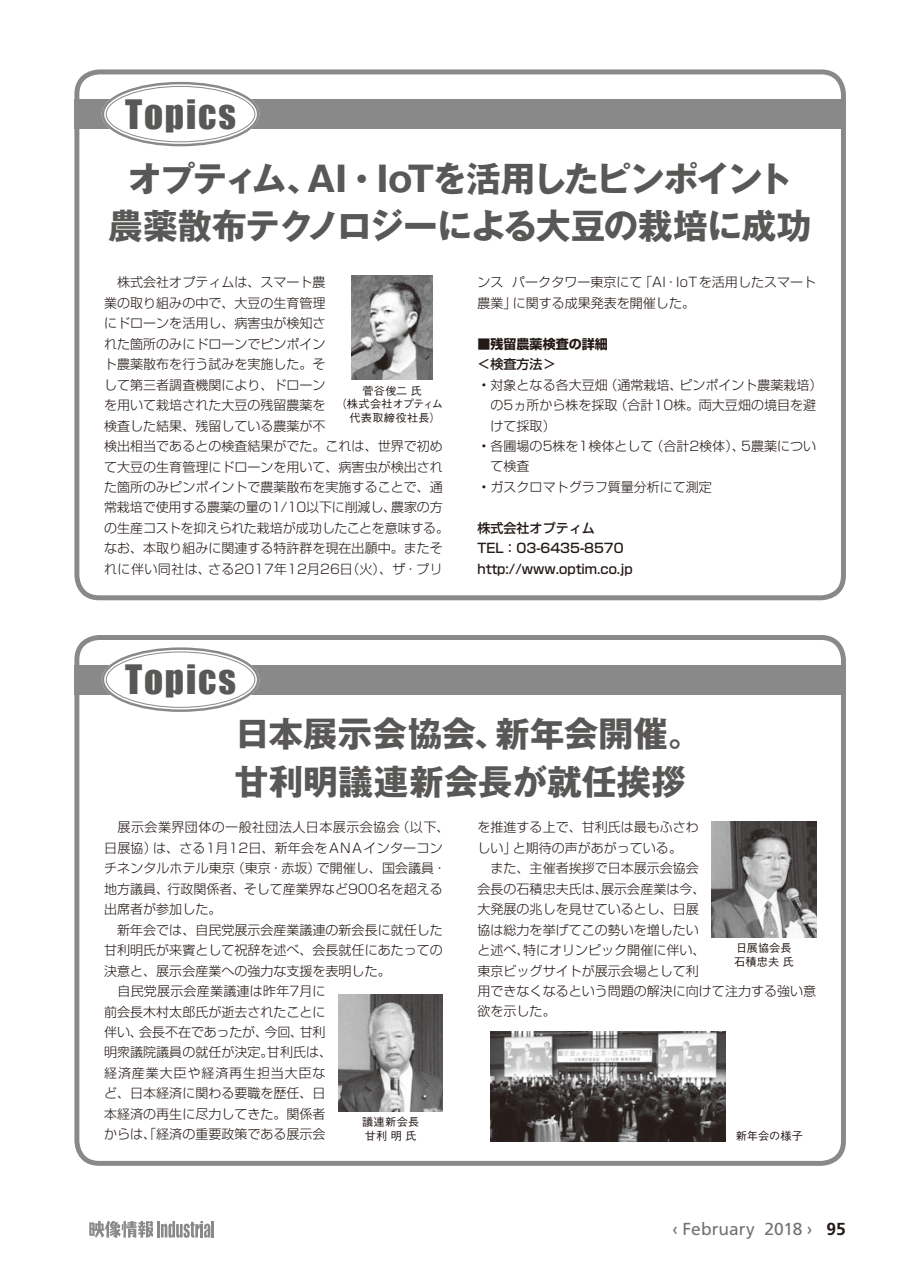
<style>
.page{position:relative;width:903px;height:1275px;background:#fff}
.page>*{position:absolute;margin:0;border:0;box-sizing:border-box;transform-origin:0 0}
.t1{font:37.27px "Impact";letter-spacing:.05em;color:#595857}
.t2{font:700 34.65px/47.1px "Gothic MB101 Pro";letter-spacing:-.045em;color:#595857;text-align:center}
.t3{font:700 34.65px/47.1px "Gothic MB101 Pro";color:#595857}
.t4{font:17.32px "Frutiger";color:#727272}
.t5{font:300 12.95px/20.5px "Shin Go Pro";color:#231916}
.t6{font:500 12.95px/20.5px "Shin Go Pro";color:#231916}
.t7{font:700 12.95px "Shin Go Pro";color:#231916}
.t8{font:500 11.2px/13.7px "Gothic BBB Pro";letter-spacing:.015em;color:#231916}
.t9{font:500 11.2px "Gothic BBB Pro";letter-spacing:-.045em;color:#231916}
.s1{font-weight:700;color:#231916}
</style>
<div class="page">
<hr style="left:157px;top:1221px;width:3px;height:16px;background:#898989">
<hr style="left:211px;top:1221px;width:3px;height:16px;background:#898989">
<svg style="left:161px;top:1221px;width:49px;height:17px"></svg>
<svg style="left:89px;top:1221px;width:64px;height:17px"></svg>
<div style="left:74px;top:69px;width:772px;height:531px;border:5px solid #898989;border-radius:22px"></div>
<div style="left:74px;top:635px;width:772px;height:531px;border:5px solid #898989;border-radius:22px"></div>
<div style="left:74px;top:99px;width:772px;height:30px;background:#898989"></div>
<div style="left:74px;top:665px;width:772px;height:29px;background:#898989"></div>
<div style="left:104px;top:84px;width:153px;height:60px;background:#fff;border-radius:50%"></div>
<div style="left:102px;top:82px;width:157px;height:64px;border:5px solid #fff;border-radius:50%"></div>
<div style="left:102px;top:82px;width:157px;height:64px;border:2px solid #898989;border-radius:50%"></div>
<div style="left:106px;top:86px;width:149px;height:56px;border:1px solid #898989;border-radius:50%"></div>
<div style="left:104px;top:650px;width:153px;height:59px;background:#fff;border-radius:50%"></div>
<div style="left:102px;top:647px;width:157px;height:65px;border:5px solid #fff;border-radius:50%"></div>
<div style="left:102px;top:647px;width:157px;height:65px;border:2px solid #898989;border-radius:50%"></div>
<div style="left:106px;top:651px;width:149px;height:57px;border:1px solid #898989;border-radius:50%"></div>
<img style="left:352px;top:276px;width:81px;height:104px">
<img style="left:712px;top:821px;width:104px;height:117px">
<img style="left:490px;top:1032px;width:235px;height:109px">
<img style="left:339px;top:995px;width:104px;height:116px">
<h1 class="t1" style="left:125px;top:85px;width:112px">Topics</h1>
<h2 class="t2" style="left:109px;top:151px;width:704px">オプティム、AI・IoTを活用したピンポイント農薬散布テクノロジーによる大豆の栽培に成功</h2>
<p class="t5" style="left:104px;top:271px;width:347px">　株式会社オプティムは、スマート農<br>業の取り組みの中で、大豆の生育管理<br>にドローンを活用し、病害虫が検知さ<br>れた箇所のみにドローンでピンポイン<br>ト農薬散布を行う試みを実施した。そ<br>して第三者調査機関により、ドローン<br>を用いて栽培された大豆の残留農薬を<br>検査した結果、残留している農薬が不<br>検出相当であるとの検査結果がでた。これは、世界で初めて大豆の生育管理にドローンを用いて、病害虫が検出された箇所のみピンポイントで農薬散布を実施することで、通常栽培で使用する農薬の量の1/10以下に削減し、農家の方の生産コストを抑えられた栽培が成功したことを意味する。なお、本取り組みに関連する特許群を現在出願中。またそれに伴い同社は、さる2017年12月26日（火）、ザ・プリ</p>
<p class="t5" style="left:477px;top:271px;width:340px">ンス パークタワー東京にて「AI・IoTを活用したスマート農業」に関する成果発表を開催した。</p>
<p class="t7" style="left:477px;top:334px;width:132px">■残留農薬検査の詳細</p>
<p class="t6" style="left:477px;top:352px;width:80px">＜検査方法＞</p>
<p class="t5" style="left:490px;top:373px;width:334px;text-indent:-9px">• 対象となる各大豆畑（通常栽培、ピンポイント農薬栽培）の5ヵ所から株を採取（合計10株。両大豆畑の境目を避けて採取）</p>
<p class="t5" style="left:490px;top:434px;width:327px;text-indent:-9px">• 各圃場の5株を1検体として（合計2検体）、5農薬について検査</p>
<p class="t5" style="left:482px;top:475px;width:232px">• ガスクロマトグラフ質量分析にて測定</p>
<p class="t6" style="left:477px;top:516px;width:157px">株式会社オプティム<br>TEL：03-6435-8570 http://www.optim.co.jp</p>
<p class="t8" style="left:362px;top:382px;width:61px">菅谷俊二 氏</p>
<p class="t9" style="left:336px;top:395px;width:108px">（株式会社オプティム</p>
<p class="t8" style="left:349px;top:410px;width:93px">代表取締役社長）</p>
<h1 class="t1" style="left:125px;top:651px;width:112px">Topics</h1>
<h2 class="t3" style="left:234px;top:706px;width:470px">日本展示会協会、新年会開催。甘利明議連新会長が就任挨拶</h2>
<p class="t5" style="left:104px;top:816px;width:347px">　展示会業界団体の一般社団法人日本展示会協会（以下、日展協）は、さる1月12日、新年会をANAインターコンチネンタルホテル東京（東京・赤坂）で開催し、国会議員・地方議員、行政関係者、そして産業界など900名を超える出席者が参加した。<br>　新年会では、自民党展示会産業議連の新会長に就任した甘利明氏が来賓として祝辞を述べ、会長就任にあたっての決意と、展示会産業への強力な支援を表明した。<br>　自民党展示会産業議連は昨年7月に<br>前会長木村太郎氏が逝去されたことに<br>伴い、会長不在であったが、今回、甘利<br>明衆議院議員の就任が決定。甘利氏は、<br>経済産業大臣や経済再生担当大臣な<br>ど、日本経済に関わる要職を歴任、日<br>本経済の再生に尽力してきた。関係者<br>からは、「経済の重要政策である展示会</p>
<p class="t5" style="left:477px;top:815px;width:340px">を推進する上で、甘利氏は最もふさわ<br>しい」と期待の声があがっている。<br>　また、主催者挨拶で日本展示会協会<br>会長の石積忠夫氏は、展示会産業は今、<br>大発展の兆しを見せているとし、日展<br>協は総力を挙げてこの勢いを増したい<br>と述べ、特にオリンピック開催に伴い、<br>東京ビッグサイトが展示会場として利<br>用できなくなるという問題の解決に向けて注力する強い意欲を示した。</p>
<p class="t8" style="left:734px;top:940px;width:61px">日展協会長石積忠夫 氏</p>
<p class="t8" style="left:362px;top:1114px;width:59px">議連新会長甘利 明 氏</p>
<p class="t8" style="left:736px;top:1127px;width:69px">新年会の様子</p>
<h3 class="t4" style="left:673px;top:1219px;width:175px">‹ February 2018 › <span class="s1">95</span></h3>
</div>
